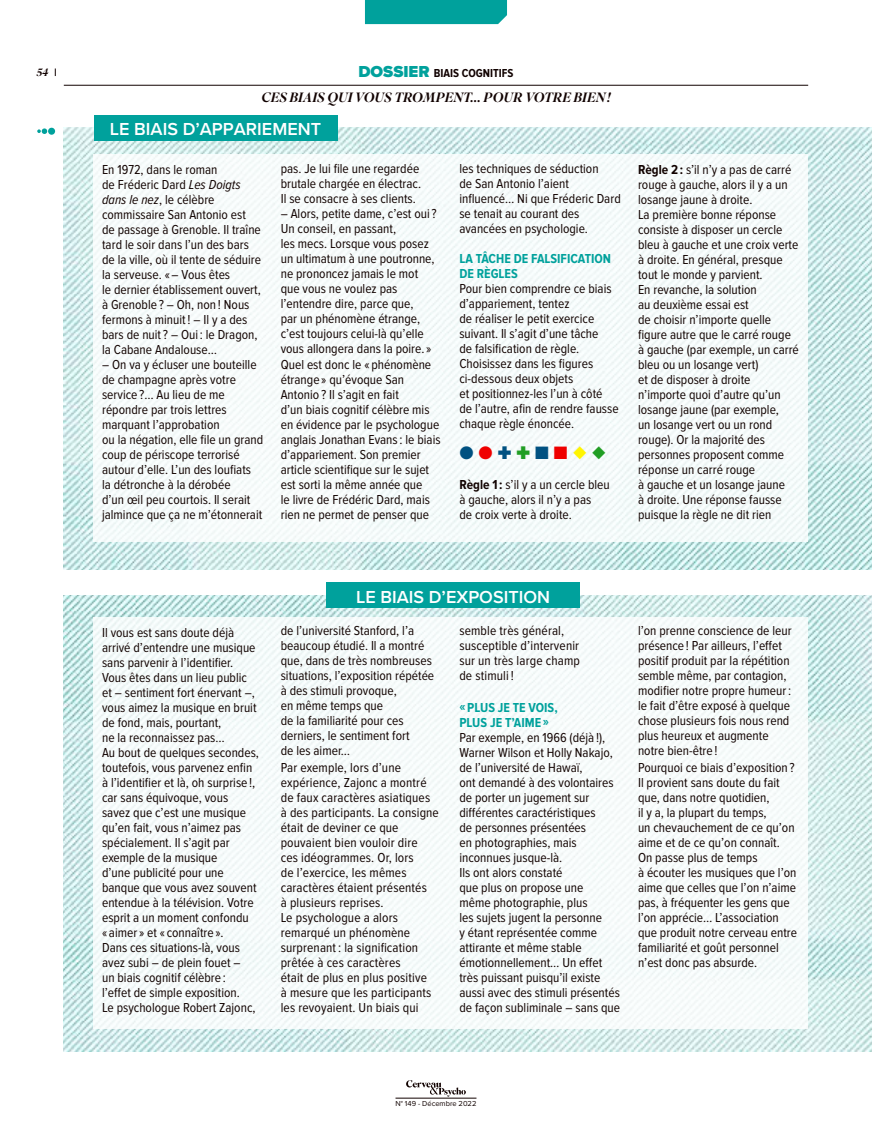
<style>
.page{position:relative;width:872px;height:1127px;background:#fff}
.page>*{position:absolute;margin:0;border:0;box-sizing:border-box;transform-origin:0 0}
.t1{font:600 18px "Proxima Nova";color:#fff}
.t2{font:18px "Zapf Dingbats ITC";color:#005181}
.t3{font:13.5px/15px "Proxima Nova Cond";color:#110200}
.t4{font:700 13.5px/15px "Proxima Nova Cond";color:#00a19c}
.t5{font:italic 500 13.5px "Superior Title";letter-spacing:.005em;color:#110200}
.t6{font:700 12px "Proxima Nova Cond";color:#110200}
.t7{font:italic 500 10.5px "Superior Title";color:#110200}
.t8{font:7.5px "Proxima Nova";color:#110200}
.s1{font-family:"Proxima Nova";font-weight:900;font-size:16.5px;color:#00a19c}
.s2{font-style:italic}
.s3{color:#ef0000}
.s4{color:#219e24}
.s5{color:#fff500}
.s6{font-weight:700}
</style>
<div class="page">
<svg style="left:406px;top:1080px;width:60px;height:16px"></svg>
<hr style="left:395px;top:1098px;width:81px;height:1px;background:#110200">
<div style="left:365px;top:0;width:142px;height:24px;background:#00a19c"></div>
<hr style="left:64px;top:85px;width:744px;height:1px;background:#110200">
<div style="left:48px;top:128px;width:7px;height:7px;background:#00a19c;border-radius:50%"></div>
<svg style="left:37px;top:128px;width:10px;height:6px"></svg>
<img style="left:64px;top:595px;width:808px;height:457px">
<img style="left:64px;top:128px;width:808px;height:442px">
<div style="left:94px;top:154px;width:714px;height:387px;background:#f6fbfb"></div>
<div style="left:94px;top:617px;width:714px;height:412px;background:#f6fbfb"></div>
<div style="left:94px;top:115px;width:243px;height:25px;background:#00a19c"></div>
<div style="left:326px;top:583px;width:254px;height:25px;background:#00a19c"></div>
<p class="t7" style="left:37px;top:66px;width:13px">54</p>
<p class="t6" style="left:358px;top:66px;width:157px"><span class="s1">DOSSIER</span> BIAIS COGNITIFS</p>
<p class="t5" style="left:261px;top:89px;width:350px">CES BIAIS QUI VOUS TROMPENT… POUR VOTRE BIEN!</p>
<h1 class="t1" style="left:110px;top:115px;width:213px">LE BIAIS D’APPARIEMENT</h1>
<p class="t3" style="left:102px;top:162px;width:161px">En 1972, dans le roman<br>de Fréderic Dard <span class="s2">Les Doigts dans le nez</span>, le célèbre commissaire San Antonio est de passage à Grenoble. Il traîne tard le soir dans l’un des bars de la ville, où il tente de séduire la serveuse. « <span class="s2">–</span> Vous êtes<br>le dernier établissement ouvert, à Grenoble ? – Oh, non ! Nous fermons à minuit ! – Il y a des bars de nuit ? – Oui : le Dragon, la Cabane Andalouse…</p>
<p class="t3" style="left:102px;top:357px;width:163px">– On va y écluser une bouteille de champagne après votre service ?… Au lieu de me répondre par trois lettres marquant l’approbation<br>ou la négation, elle file un grand coup de périscope terrorisé autour d’elle. L’un des loufiats la détronche à la dérobée<br>d’un œil peu courtois. Il serait jalmince que ça ne m’étonnerait</p>
<p class="t3" style="left:281px;top:162px;width:142px">pas. Je lui file une regardée brutale chargée en électrac.<br>Il se consacre à ses clients.</p>
<p class="t3" style="left:281px;top:207px;width:161px">– Alors, petite dame, c’est oui ?<br>Un conseil, en passant,<br>les mecs. Lorsque vous posez un ultimatum à une poutronne, ne prononcez jamais le mot<br>que vous ne voulez pas l’entendre dire, parce que,<br>par un phénomène étrange, c’est toujours celui-là qu’elle vous allongera dans la poire. »<br>Quel est donc le « phénomène étrange » qu’évoque San<br>Antonio ? Il s’agit en fait<br>d’un biais cognitif célèbre mis en évidence par le psychologue anglais Jonathan Evans : le biais d’appariement. Son premier article scientifique sur le sujet est sorti la même année que<br>le livre de Frédéric Dard, mais rien ne permet de penser que</p>
<p class="t3" style="left:459px;top:162px;width:163px">les techniques de séduction<br>de San Antonio l’aient influencé… Ni que Fréderic Dard se tenait au courant des avancées en psychologie.</p>
<p class="t4" style="left:459px;top:252px;width:153px">LA TÂCHE DE FALSIFICATION<br>DE RÈGLES</p>
<p class="t3" style="left:459px;top:282px;width:161px">Pour bien comprendre ce biais d’appariement, tentez<br>de réaliser le petit exercice suivant. Il s’agit d’une tâche<br>de falsification de règle.<br>Choisissez dans les figures ci-dessous deux objets<br>et positionnez-les l’un à côté de l’autre, afin de rendre fausse chaque règle énoncée.</p>
<h1 class="t2" style="left:459px;top:444px;width:148px">●<span class="s3">●</span>✚ <span class="s4">✚</span> ■ <span class="s3">■</span><span class="s5">◆</span><span class="s4">◆</span></h1>
<p class="t3" style="left:459px;top:477px;width:152px"><span class="s6">Règle 1 :</span> s’il y a un cercle bleu à gauche, alors il n’y a pas<br>de croix verte à droite.</p>
<p class="t3" style="left:638px;top:162px;width:162px"><span class="s6">Règle 2 :</span> s’il n’y a pas de carré rouge à gauche, alors il y a un losange jaune à droite.<br>La première bonne réponse consiste à disposer un cercle bleu à gauche et une croix verte à droite. En général, presque tout le monde y parvient.<br>En revanche, la solution<br>au deuxième essai est<br>de choisir n’importe quelle figure autre que le carré rouge à gauche (par exemple, un carré bleu ou un losange vert)<br>et de disposer à droite n’importe quoi d’autre qu’un losange jaune (par exemple,<br>un losange vert ou un rond rouge). Or la majorité des personnes proposent comme réponse un carré rouge<br>à gauche et un losange jaune<br>à droite. Une réponse fausse puisque la règle ne dit rien</p>
<h1 class="t1" style="left:356px;top:583px;width:196px">LE BIAIS D’EXPOSITION</h1>
<p class="t3" style="left:102px;top:625px;width:158px">Il vous est sans doute déjà arrivé d’entendre une musique sans parvenir à l’identifier.<br>Vous êtes dans un lieu public et – sentiment fort énervant –, vous aimez la musique en bruit de fond, mais, pourtant,<br>ne la reconnaissez pas…<br>Au bout de quelques secondes, toutefois, vous parvenez enfin à l’identifier et là, oh surprise !, car sans équivoque, vous savez que c’est une musique qu’en fait, vous n’aimez pas spécialement. Il s’agit par exemple de la musique<br>d’une publicité pour une banque que vous avez souvent entendue à la télévision. Votre esprit a un moment confondu<br>« aimer » et « connaître ».<br>Dans ces situations-là, vous avez subi – de plein fouet –<br>un biais cognitif célèbre :<br>l’effet de simple exposition.<br>Le psychologue Robert Zajonc,</p>
<p class="t3" style="left:281px;top:624px;width:155px">de l’université Stanford, l’a beaucoup étudié. Il a montré que, dans de très nombreuses situations, l’exposition répétée à des stimuli provoque,<br>en même temps que<br>de la familiarité pour ces derniers, le sentiment fort<br>de les aimer…</p>
<p class="t3" style="left:281px;top:760px;width:160px">Par exemple, lors d’une expérience, Zajonc a montré de faux caractères asiatiques à des participants. La consigne était de deviner ce que pouvaient bien vouloir dire<br>ces idéogrammes. Or, lors<br>de l’exercice, les mêmes caractères étaient présentés<br>à plusieurs reprises.<br>Le psychologue a alors remarqué un phénomène surprenant : la signification prêtée à ces caractères<br>était de plus en plus positive<br>à mesure que les participants les revoyaient. Un biais qui</p>
<p class="t3" style="left:459px;top:623px;width:122px">semble très général, susceptible d’intervenir sur un très large champ de stimuli !</p>
<p class="t4" style="left:459px;top:700px;width:100px">« PLUS JE TE VOIS,<br>PLUS JE T’AIME »</p>
<p class="t3" style="left:459px;top:730px;width:162px">Par exemple, en 1966 (déjà !),<br>Warner Wilson et Holly Nakajo, de l’université de Hawaï,<br>ont demandé à des volontaires de porter un jugement sur différentes caractéristiques<br>de personnes présentées<br>en photographies, mais inconnues jusque-là.<br>Ils ont alors constaté<br>que plus on propose une<br>même photographie, plus<br>les sujets jugent la personne<br>y étant représentée comme attirante et même stable émotionnellement… Un effet très puissant puisqu’il existe aussi avec des stimuli présentés de façon subliminale – sans que</p>
<p class="t3" style="left:638px;top:623px;width:155px">l’on prenne conscience de leur présence ! Par ailleurs, l’effet positif produit par la répétition semble même, par contagion, modifier notre propre humeur : le fait d’être exposé à quelque chose plusieurs fois nous rend plus heureux et augmente notre bien-être !</p>
<p class="t3" style="left:638px;top:760px;width:161px">Pourquoi ce biais d’exposition ?<br>Il provient sans doute du fait que, dans notre quotidien,<br>il y a, la plupart du temps,<br>un chevauchement de ce qu’on aime et de ce qu’on connaît.<br>On passe plus de temps<br>à écouter les musiques que l’on aime que celles que l’on n’aime pas, à fréquenter les gens que l’on apprécie… L’association que produit notre cerveau entre familiarité et goût personnel n’est donc pas absurde.</p>
<p class="t8" style="left:395px;top:1097px;width:82px">N° 149 - Décembre 2022</p>
</div>
